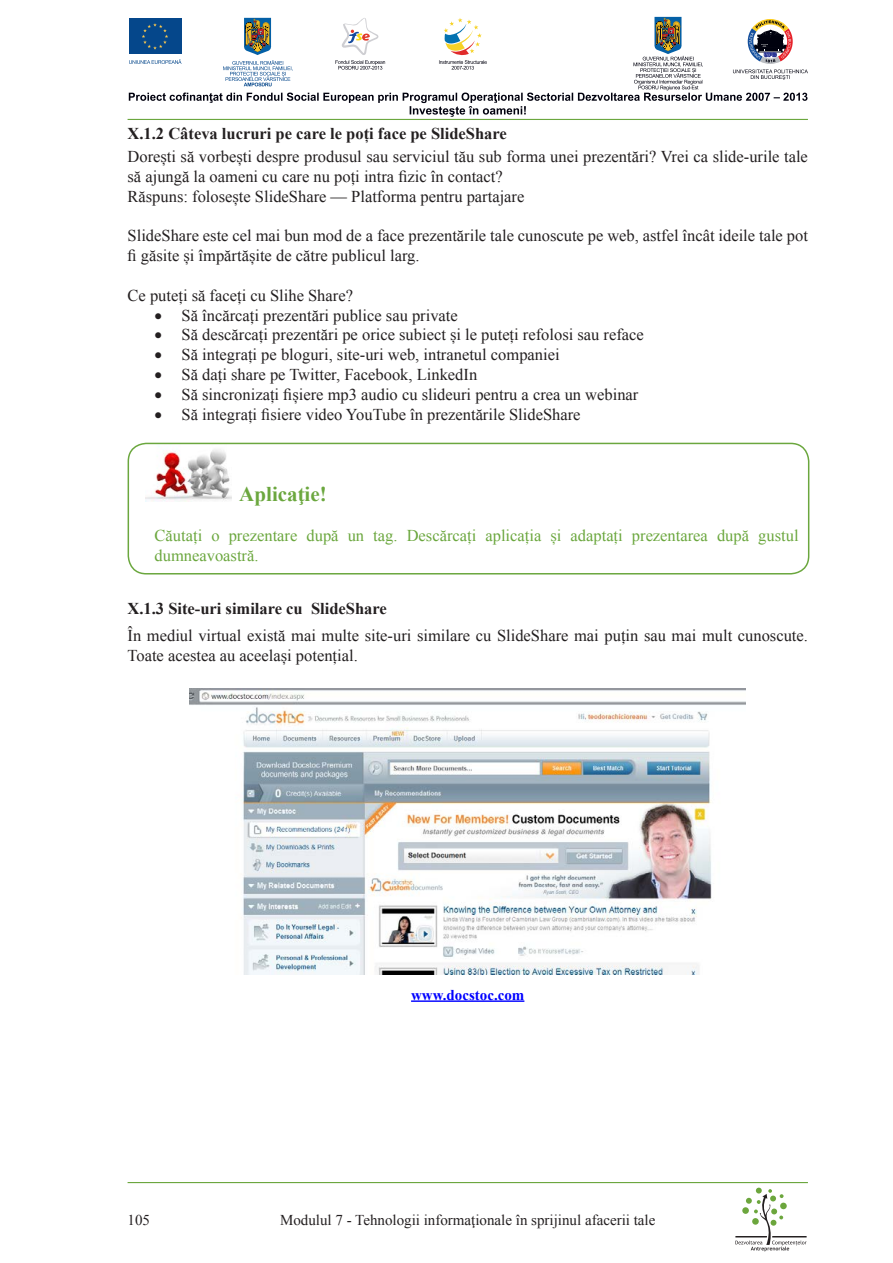
<style>
.page{position:relative;width:893px;height:1263px;background:#fff}
.page>*{position:absolute;margin:0;border:0;box-sizing:border-box;transform-origin:0 0}
.t1{font:700 21px "Times New Roman";color:#6ba73e}
.t2{font:16.5px/19.8px "Times New Roman";color:#231f20}
.t3{font:16.5px/19.8px "Times New Roman";color:#6ba73e}
.t4{font:700 16.5px "Times New Roman";color:#231f20}
.t5{font:15px "Times New Roman";color:#231f20}
.t6{font:700 15px "Times New Roman";color:#00f}
</style>
<div class="page">
<svg style="left:129px;top:17px;width:679px;height:100px"></svg>
<svg style="left:735px;top:1189px;width:72px;height:62px"></svg>
<hr style="left:128px;top:1182px;width:680px;height:1px;background:#6ba73e">
<hr style="left:128px;top:119px;width:680px;height:1px;background:#6ba73e">
<hr style="left:411px;top:1000px;width:113px;height:2px;background:#00f">
<img style="left:146px;top:449px;width:85px;height:52px">
<div style="left:128px;top:443px;width:681px;height:131px;border:2px solid #6ba73e;border-radius:18px"></div>
<img style="left:190px;top:689px;width:556px;height:286px">
<p class="t4" style="left:128px;top:122px;width:381px">X.1.2 Câteva lucruri pe care le poți face pe SlideShare</p>
<p class="t2" style="left:128px;top:146px;width:682px">Dorești să vorbești despre produsul sau serviciul tău sub forma unei prezentări? Vrei ca slide-urile tale să ajungă la oameni cu care nu poți intra fizic în contact?</p>
<p class="t2" style="left:128px;top:186px;width:398px">Răspuns: folosește SlideShare — Platforma pentru partajare</p>
<p class="t2" style="left:128px;top:226px;width:682px">SlideShare este cel mai bun mod de a face prezentările tale cunoscute pe web, astfel încât ideile tale pot fi găsite și împărtășite de către publicul larg.</p>
<p class="t2" style="left:128px;top:285px;width:227px">Ce puteți să faceți cu Slihe Share?</p>
<p class="t2" style="left:155px;top:305px;width:305px">• Să încărcați prezentări publice sau private</p>
<p class="t2" style="left:155px;top:325px;width:491px">• Să descărcați prezentări pe orice subiect și le puteți refolosi sau reface</p>
<p class="t2" style="left:155px;top:344px;width:407px">• Să integrați pe bloguri, site-uri web, intranetul companiei</p>
<p class="t2" style="left:155px;top:364px;width:324px">• Să dați share pe Twitter, Facebook, LinkedIn</p>
<p class="t2" style="left:155px;top:384px;width:485px">• Să sincronizați fișiere mp3 audio cu slideuri pentru a crea un webinar</p>
<p class="t2" style="left:155px;top:404px;width:428px">• Să integrați fisiere video YouTube în prezentările SlideShare</p>
<p class="t1" style="left:239px;top:480px;width:89px">Aplicaţie!</p>
<p class="t3" style="left:155px;top:525px;width:645px">Căutați o prezentare după un tag. Descărcați aplicația și adaptați prezentarea după gustul dumneavoastră.</p>
<p class="t4" style="left:128px;top:597px;width:261px">X.1.3 Site-uri similare cu SlideShare</p>
<p class="t2" style="left:128px;top:625px;width:682px">În mediul virtual există mai multe site-uri similare cu SlideShare mai puțin sau mai mult cunoscute.<br>Toate acestea au aceelași potențial.</p>
<p class="t6" style="left:411px;top:984px;width:115px">www.docstoc.com</p>
<p class="t5" style="left:128px;top:1209px;width:24px">105</p>
<p class="t5" style="left:280px;top:1209px;width:377px">Modulul 7 - Tehnologii informaţionale în sprijinul afacerii tale</p>
</div>
